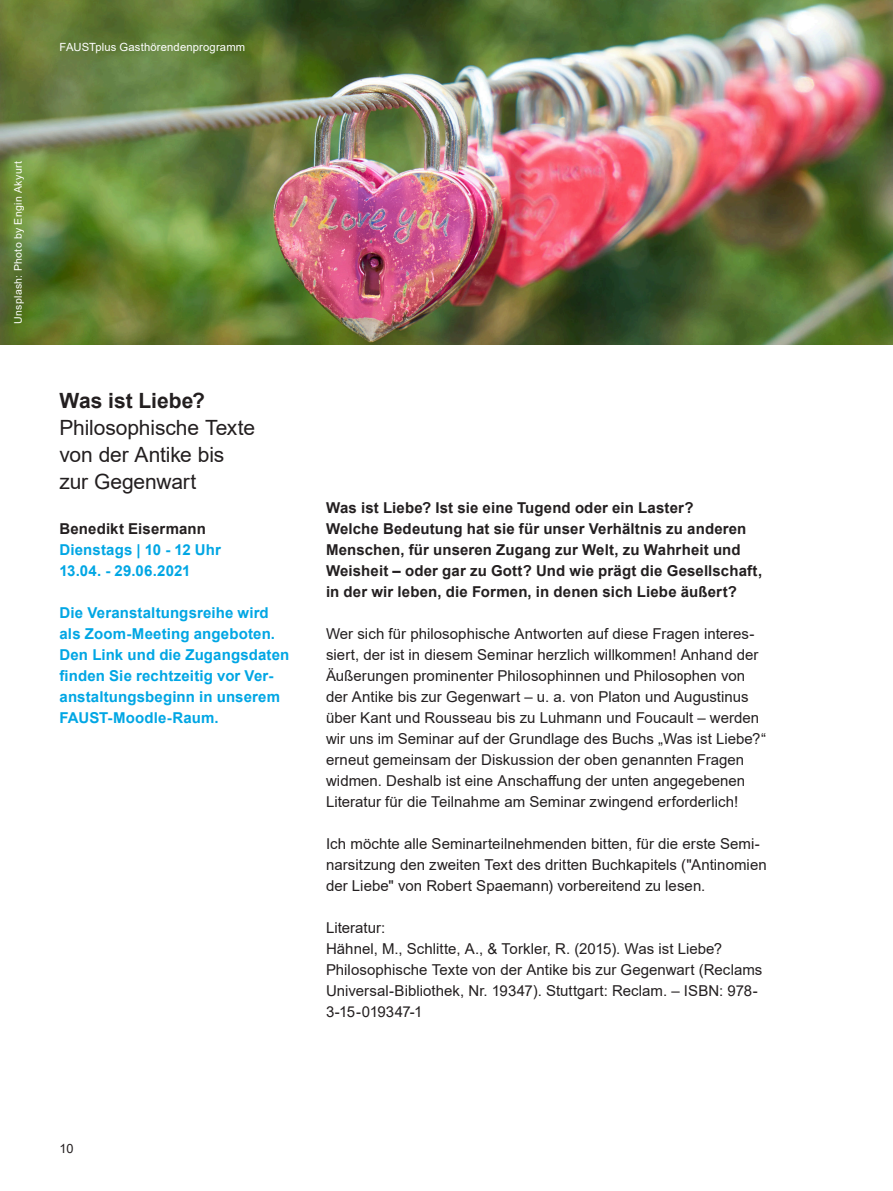
<style>
.page{position:relative;width:893px;height:1191px;background:#fff}
.page>*{position:absolute;margin:0;border:0;box-sizing:border-box;transform-origin:0 0}
.t1{font:21px/27px "Arial";letter-spacing:-.005em;color:#231f20}
.t2{font:700 21px "Arial";color:#231f20}
.t3{font:15px/21px "Arial";letter-spacing:.005em;color:#231f20}
.t4{font:700 15px/21px "Arial";letter-spacing:.01em;color:#231f20}
.t5{font:700 15px/21px "Arial";letter-spacing:.01em;color:#00a6e4}
.t6{font:12.75px "Arial";color:#231f20}
.t7{font:11.25px "Arial";letter-spacing:.015em;color:#fff}
.t8{font:10.5px "Arial";letter-spacing:.035em;color:#fff}
</style>
<div class="page">
<img style="left:1px;top:0;width:892px;height:344px">
<p class="t7" style="left:60px;top:39px;width:187px">FAUSTplus Gasthörendenprogramm</p>
<p class="t8" style="left:11px;top:324px;width:165px;rotate:-90deg">Unsplash: Photo by Engin Akyurt</p>
<h1 class="t2" style="left:60px;top:386px;width:147px">Was ist Liebe?</h1>
<h1 class="t1" style="left:60px;top:414px;width:197px">Philosophische Texte von der Antike bis zur Gegenwart</h1>
<p class="t4" style="left:60px;top:518px;width:148px">Benedikt Eisermann</p>
<p class="t5" style="left:60px;top:539px;width:163px">Dienstags | 10 - 12 Uhr<br>13.04. - 29.06.2021</p>
<p class="t5" style="left:60px;top:602px;width:231px">Die Veranstaltungsreihe wird als Zoom-Meeting angeboten.<br>Den Link und die Zugangsdaten finden Sie rechtzeitig vor Ver&shy;anstaltungsbeginn in unserem<br>FAUST-Moodle-Raum.</p>
<p class="t4" style="left:326px;top:497px;width:438px">Was ist Liebe? Ist sie eine Tugend oder ein Laster?<br>Welche Bedeutung hat sie für unser Verhältnis zu anderen Menschen, für unseren Zugang zur Welt, zu Wahrheit und Weisheit – oder gar zu Gott? Und wie prägt die Gesellschaft, in der wir leben, die Formen, in denen sich Liebe äußert?</p>
<p class="t3" style="left:326px;top:623px;width:442px">Wer sich für philosophische Antworten auf diese Fragen interes&shy;siert, der ist in diesem Seminar herzlich willkommen! Anhand der Äußerungen prominenter Philosophinnen und Philosophen von der Antike bis zur Gegenwart – u. a. von Platon und Augustinus über Kant und Rousseau bis zu Luhmann und Foucault – werden wir uns im Seminar auf der Grundlage des Buchs „Was ist Liebe?“ erneut gemeinsam der Diskussion der oben genannten Fragen widmen. Deshalb ist eine Anschaffung der unten angegebenen Literatur für die Teilnahme am Seminar zwingend erforderlich!</p>
<p class="t3" style="left:326px;top:833px;width:442px">Ich möchte alle Seminarteilnehmenden bitten, für die erste Semi&shy;narsitzung den zweiten Text des dritten Buchkapitels ("Antinomien der Liebe" von Robert Spaemann) vorbereitend zu lesen.</p>
<p class="t3" style="left:326px;top:917px;width:438px">Literatur:<br>Hähnel, M., Schlitte, A., &amp; Torkler, R. (2015). Was ist Liebe?<br>Philosophische Texte von der Antike bis zur Gegenwart (Reclams Universal-Bibliothek, Nr. 19347). Stuttgart: Reclam. – ISBN: 978- 3-15-019347-1</p>
<p class="t6" style="left:60px;top:1139px;width:16px">10</p>
</div>
